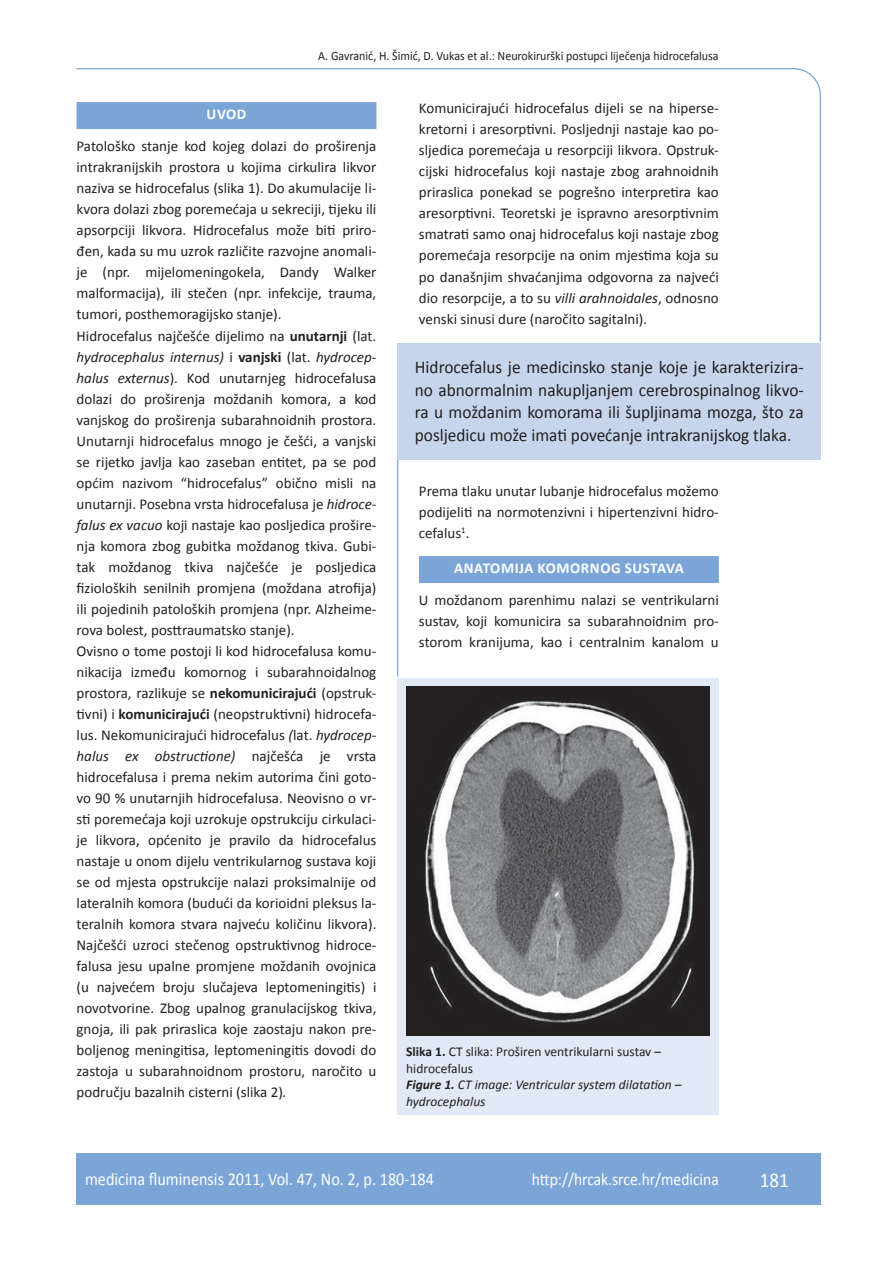
<style>
.page{position:relative;width:889px;height:1268px;background:#fff}
.page>*{position:absolute;margin:0;border:0;box-sizing:border-box;transform-origin:0 0}
.t1{font:21px "Calibri";color:#fff;scale:.9 1}
.t2{font:18px/22.5px "Calibri";color:#231f20;text-align:justify;scale:.96 1}
.t3{font:18px "Calibri";color:#fff;scale:.9 1}
.t4{font:17.25px "Calibri";color:#fff;scale:.9 1}
.t5{font:15px/21px "Calibri";color:#231f20;text-align:justify}
.t6{font:700 15px "Calibri";letter-spacing:.04em;color:#fff}
.t7{font:italic 13.5px/16.5px "Calibri";color:#231f20}
.t8{font:12.75px "Calibri";color:#231f20;scale:.94 1}
.s1{font-weight:700}
.s2{font-style:italic}
.s3{font-weight:700;font-style:normal}
.s4{font-style:normal}
</style>
<div class="page">
<svg style="left:76px;top:68px;width:745px;height:274px"></svg>
<hr style="left:397px;top:459px;width:1px;height:217px;background:#7ca5d7">
<div style="left:77px;top:1152px;width:744px;height:51px;background:#7ca5d7"></div>
<div style="left:398px;top:342px;width:423px;height:117px;background:#c6d5ec"></div>
<div style="left:77px;top:102px;width:299px;height:27px;background:#7ca5d7"></div>
<div style="left:398px;top:678px;width:321px;height:436px;background:#e1e9f6"></div>
<img style="left:406px;top:686px;width:303px;height:349px">
<div style="left:419px;top:556px;width:300px;height:27px;background:#7ca5d7"></div>
<p class="t8" style="left:318px;top:47px;width:427px">A. Gavranić, H. Šimić, D. Vukas et al.: Neurokirurški postupci liječenja hidrocefalusa</p>
<p class="t6" style="left:207px;top:105px;width:41px">UVOD</p>
<p class="t5" style="left:77px;top:135px;width:301px;text-align:left">Patološko stanje kod kojeg dolazi do proširenja intrakranijskih prostora u kojima cirkulira likvor naziva se hidrocefalus (slika 1). Do akumulacije li&shy;kvora dolazi zbog poremećaja u sekreciji, tijeku ili apsorpciji likvora. Hidrocefalus može biti priro&shy;đen, kada su mu uzrok različite razvojne anomali&shy;je (npr. mijelomeningokela, Dandy Walker malformacija), ili stečen (npr. infekcije, trauma, tumori, posthemoragijsko stanje).<br>Hidrocefalus najčešće dijelimo na <span class="s1">unutarnji</span> (lat. <span class="s2">hydrocephalus internus)</span> i <span class="s1">vanjski</span> (lat. <span class="s2">hydrocep&shy;halus externus</span>). Kod unutarnjeg hidrocefalusa dolazi do proširenja moždanih komora, a kod vanjskog do proširenja subarahnoidnih prostora.<br>Unutarnji hidrocefalus mnogo je češći, a vanjski se rijetko javlja kao zaseban entitet, pa se pod općim nazivom “hidrocefalus” obično misli na unutarnji. Posebna vrsta hidrocefalusa je <span class="s2">hidroce&shy;falus ex vacuo</span> koji nastaje kao posljedica prošire&shy;nja komora zbog gubitka moždanog tkiva. Gubi&shy;tak moždanog tkiva najčešće je posljedica fizioloških senilnih promjena (moždana atrofija) ili pojedinih patoloških promjena (npr. Alzheime&shy;rova bolest, posttraumatsko stanje).<br>Ovisno o tome postoji li kod hidrocefalusa komu&shy;nikacija između komornog i subarahnoidalnog prostora, razlikuje se <span class="s1">nekomunicirajući</span> (opstruk&shy;tivni) i <span class="s1">komunicirajući</span> (neopstruktivni) hidrocefa&shy;lus. Nekomunicirajući hidrocefalus <span class="s2">(</span>lat. <span class="s2">hydrocep&shy;halus ex obstructione)</span> najčešća je vrsta hidrocefalusa i prema nekim autorima čini goto&shy;vo 90 % unutarnjih hidrocefalusa. Neovisno o vr&shy;sti poremećaja koji uzrokuje opstrukciju cirkulaci&shy;je likvora, općenito je pravilo da hidrocefalus nastaje u onom dijelu ventrikularnog sustava koji se od mjesta opstrukcije nalazi proksimalnije od lateralnih komora (budući da korioidni pleksus la&shy;teralnih komora stvara najveću količinu likvora).<br>Najčešći uzroci stečenog opstruktivnog hidroce&shy;falusa jesu upalne promjene moždanih ovojnica (u najvećem broju slučajeva leptomeningitis) i novotvorine. Zbog upalnog granulacijskog tkiva, gnoja, ili pak priraslica koje zaostaju nakon pre&shy;boljenog meningitisa, leptomeningitis dovodi do zastoja u subarahnoidnom prostoru, naročito u području bazalnih cisterni (slika 2)<span class="s2">.</span></p>
<p class="t5" style="left:419px;top:97px;width:301px">Komunicirajući hidrocefalus dijeli se na hiperse&shy;kretorni i aresorptivni. Posljednji nastaje kao po&shy;sljedica poremećaja u resorpciji likvora. Opstruk&shy;cijski hidrocefalus koji nastaje zbog arahnoidnih priraslica ponekad se pogrešno interpretira kao aresorptivni. Teoretski je ispravno aresorptivnim smatrati samo onaj hidrocefalus koji nastaje zbog poremećaja resorpcije na onim mjestima koja su po današnjim shvaćanjima odgovorna za najveći dio resorpcije, a to su <span class="s2">villi arahnoidales</span>, odnosno venski sinusi dure (naročito sagitalni).</p>
<p class="t2" style="left:415px;top:355px;width:406px">Hidrocefalus je medicinsko stanje koje je karakterizira&shy;no abnormalnim nakupljanjem cerebrospinalnog likvo&shy;ra u moždanim komorama ili šupljinama mozga, što za posljedicu može imati povećanje intrakranijskog tlaka.</p>
<p class="t5" style="left:419px;top:479px;width:301px">Prema tlaku unutar lubanje hidrocefalus možemo podijeliti na normotenzivni i hipertenzivni hidro&shy;cefalus<sup>1</sup>.</p>
<p class="t6" style="left:454px;top:559px;width:231px">ANATOMIJA KOMORNOG SUSTAVA</p>
<p class="t5" style="left:419px;top:589px;width:301px">U moždanom parenhimu nalazi se ventrikularni sustav, koji komunicira sa subarahnoidnim pro&shy;storom kranijuma, kao i centralnim kanalom u</p>
<p class="t7" style="left:406px;top:1042px;width:277px"><span class="s3">Slika 1.</span> <span class="s4">CT slika: Proširen ventrikularni sustav – hidrocefalus<br></span><span class="s1">Figure 1.</span> CT image: Ventricular system dilatation – hydrocephalus</p>
<p class="t3" style="left:85px;top:1167px;width:389px">medicina fluminensis 2011, Vol. 47, No. 2, p. 180-184</p>
<p class="t4" style="left:532px;top:1168px;width:209px">http://hrcak.srce.hr/medicina</p>
<h1 class="t1" style="left:760px;top:1166px;width:33px">181</h1>
</div>
